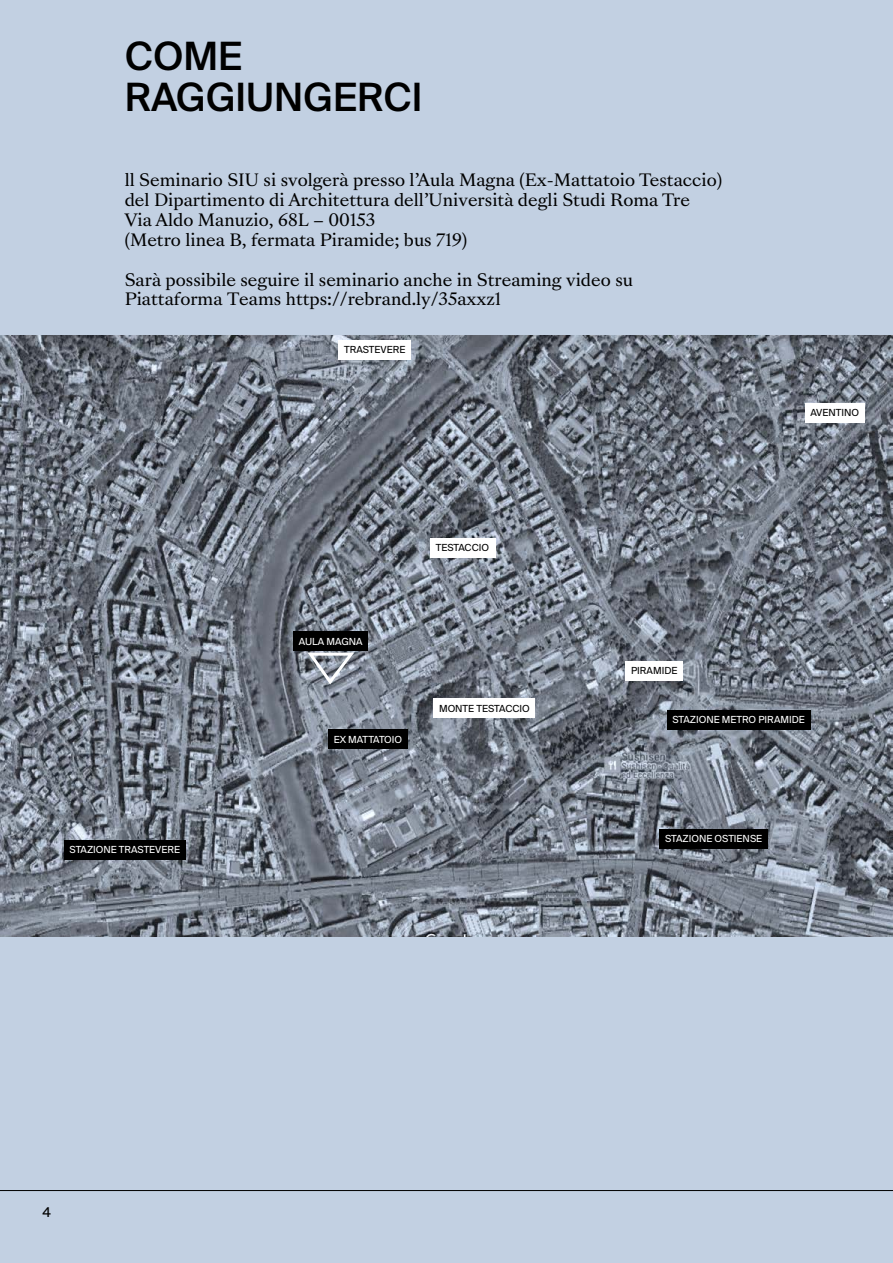
<style>
.page{position:relative;width:893px;height:1263px;background:#c2d0e2}
.page>*{position:absolute;margin:0;border:0;box-sizing:border-box;transform-origin:0 0}
.t1{font:500 39px/40.8px "Suisse Intl";color:#000}
.t2{font:16.5px/20px "Sang Bleu Versailles";color:#000}
.t3{font:13.5px "Suisse Intl";color:#000}
.t4{font:9.75px "Suisse Intl";color:#fff}
.t5{font:9.75px "Suisse Intl";color:#000}
</style>
<div class="page">
<img style="left:0;top:335px;width:893px;height:602px">
<hr style="left:0;top:1190px;width:893px;height:1px;background:#000">
<div style="left:328px;top:729px;width:80px;height:20px;background:#000"></div>
<div style="left:293px;top:632px;width:75px;height:19px;background:#000"></div>
<div style="left:433px;top:698px;width:102px;height:20px;background:#fff"></div>
<div style="left:625px;top:661px;width:58px;height:20px;background:#fff"></div>
<div style="left:339px;top:340px;width:72px;height:19px;background:#fff"></div>
<div style="left:805px;top:403px;width:60px;height:19px;background:#fff"></div>
<div style="left:430px;top:538px;width:65px;height:19px;background:#fff"></div>
<div style="left:667px;top:710px;width:143px;height:20px;background:#000"></div>
<div style="left:64px;top:840px;width:122px;height:20px;background:#000"></div>
<div style="left:659px;top:829px;width:109px;height:19px;background:#000"></div>
<svg style="left:306px;top:651px;width:51px;height:36px;background:#959ca6"></svg>
<h1 class="t1" style="left:125px;top:36px;width:299px">COME<br>RAGGIUNGERCI</h1>
<p class="t2" style="left:125px;top:170px;width:599px">ll Seminario SIU si svolgerà presso l’Aula Magna (Ex-Mattatoio Testaccio) del Dipartimento di Architettura dell’Università degli Studi Roma Tre<br>Via Aldo Manuzio, 68L – 00153<br>(Metro linea B, fermata Piramide; bus 719)</p>
<p class="t2" style="left:125px;top:270px;width:510px">Sarà possibile seguire il seminario anche in Streaming video su<br>Piattaforma Teams https://rebrand.ly/35axxz1</p>
<p class="t4" style="left:70px;top:844px;width:112px">STAZIONE TRASTEVERE</p>
<p class="t5" style="left:344px;top:344px;width:63px">TRASTEVERE</p>
<p class="t5" style="left:436px;top:542px;width:55px">TESTACCIO</p>
<p class="t4" style="left:299px;top:636px;width:65px">AULA MAGNA</p>
<p class="t4" style="left:334px;top:733px;width:70px">EX MATTATOIO</p>
<p class="t5" style="left:439px;top:702px;width:92px">MONTE TESTACCIO</p>
<p class="t5" style="left:631px;top:665px;width:48px">PIRAMIDE</p>
<p class="t5" style="left:810px;top:407px;width:50px">AVENTINO</p>
<p class="t4" style="left:672px;top:714px;width:134px">STAZIONE METRO PIRAMIDE</p>
<p class="t4" style="left:665px;top:833px;width:99px">STAZIONE OSTIENSE</p>
<p class="t3" style="left:43px;top:1204px;width:10px">4</p>
</div>
